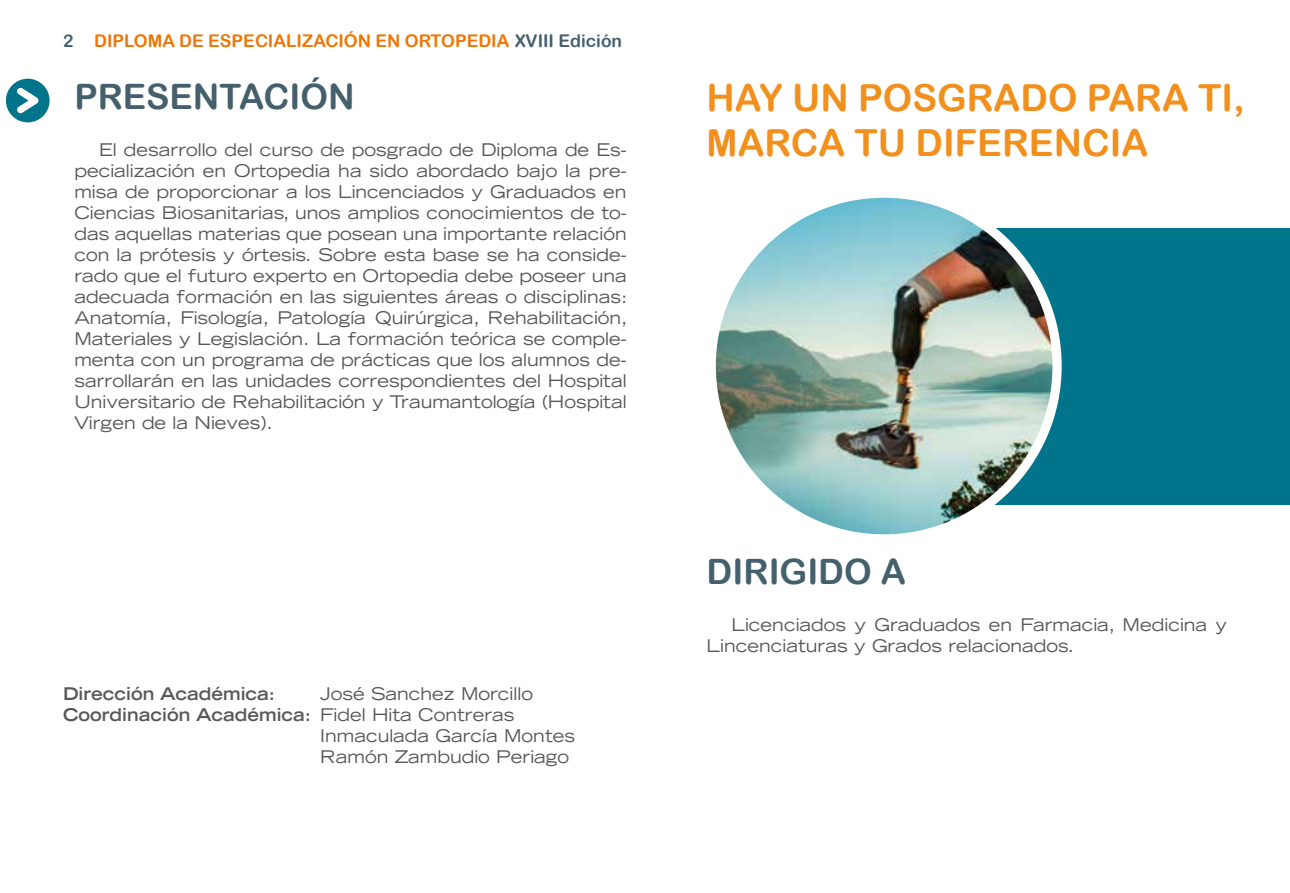
<style>
.page{position:relative;width:1290px;height:893px;background:#fff}
.page>*{position:absolute;margin:0;border:0;box-sizing:border-box;transform-origin:0 0}
.t1{font:37.27px/44.8px "Arial Rounded MT Bold";color:#f1901d}
.t2{font:35px "Arial Rounded MT Bold";color:#45606d}
.t3{font:expanded 17.5px/21px "Trade Gothic LT Std";color:#58585a;text-align:justify}
.t4{font:700 expanded 17.5px "Trade Gothic LT Std";color:#58585a}
.t5{font:17.5px "Arial Rounded MT Bold";color:#ec7706}
.s1{color:#45606d}
.s2{font-weight:400}
</style>
<div class="page">
<div style="left:828px;top:228px;width:462px;height:276px;background:#00748a"></div>
<img style="left:711px;top:193px;width:346px;height:346px;border-radius:173px">
<div style="left:707px;top:189px;width:354px;height:354px;border:9px solid #fff;border-radius:50%"></div>
<div style="left:6px;top:79px;width:44px;height:43px;background:#00748a;border-radius:50%"></div>
<svg style="left:17px;top:87px;width:21px;height:26px"></svg>
<p class="t5" style="left:63px;top:31px;width:561px"><span class="s1">2</span> DIPLOMA DE ESPECIALIZACIÓN EN ORTOPEDIA <span class="s1">XVIII Edición</span></p>
<h2 class="t2" style="left:74px;top:76px;width:282px">PRESENTACIÓN</h2>
<p class="t3" style="left:74px;top:139px;width:555px;text-indent:25px">El desarrollo del curso de posgrado de Diploma de Es&shy;pecialización en Ortopedia ha sido abordado bajo la pre&shy;misa de proporcionar a los Lincenciados y Graduados en Ciencias Biosanitarias, unos amplios conocimientos de to&shy;das aquellas materias que posean una importante relación con la prótesis y órtesis. Sobre esta base se ha conside&shy;rado que el futuro experto en Ortopedia debe poseer una adecuada formación en las siguientes áreas o disciplinas:<br>Anatomía, Fisología, Patología Quirúrgica, Rehabilitación, Materiales y Legislación. La formación teórica se comple&shy;menta con un programa de prácticas que los alumnos de&shy;sarrollarán en las unidades correspondientes del Hospital Universitario de Rehabilitación y Traumantología (Hospital Virgen de la Nieves).</p>
<p class="t4" style="left:63px;top:682px;width:214px">Dirección Académica:</p>
<p class="t3" style="left:320px;top:683px;width:214px">José Sanchez Morcillo</p>
<p class="t4" style="left:63px;top:703px;width:453px">Coordinación Académica: <span class="s2">Fidel Hita Contreras</span></p>
<p class="t3" style="left:320px;top:725px;width:256px">Inmaculada García Montes</p>
<p class="t3" style="left:320px;top:746px;width:250px">Ramón Zambudio Periago</p>
<h1 class="t1" style="left:707px;top:75px;width:540px">HAY UN POSGRADO PARA TI,<br>MARCA TU DIFERENCIA</h1>
<h2 class="t2" style="left:707px;top:551px;width:201px">DIRIGIDO A</h2>
<p class="t3" style="left:707px;top:614px;width:522px;text-indent:25px">Licenciados y Graduados en Farmacia, Medicina y<br>Lincenciaturas y Grados relacionados.</p>
</div>
